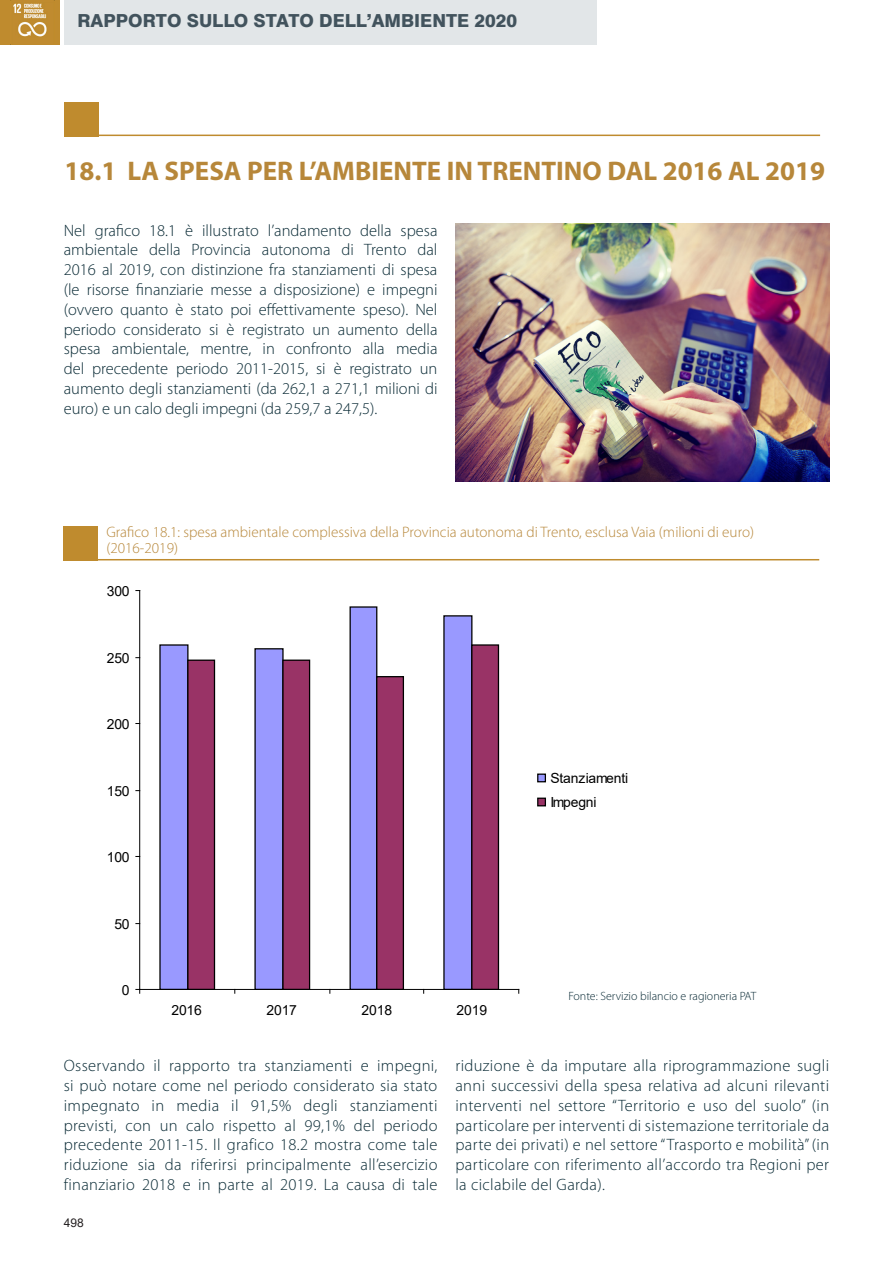
<style>
.page{position:relative;width:893px;height:1263px;background:#fff}
.page>*{position:absolute;margin:0;border:0;box-sizing:border-box;transform-origin:0 0}
.Titolone{font:700 27px "Myriad Pro";color:#b7873a}
.t1{font:800 18px "Swiss 721 BT";color:#42535d}
.testo{font:300 16.5px/19.8px "Myriad Pro";letter-spacing:.02em;color:#092a35;text-align:justify}
.Grafico_Tab{font:300 15.15px/15.1px "Myriad Pro";color:#b7873a}
.t2{font:13.95px/24px "Arial";letter-spacing:-.01em;color:#000}
.dida{font:300 12px "Myriad Pro";color:#092a35}
.t3{font:12px "Arial";color:#231f20}
</style>
<div class="page">
<div style="left:65px;top:0;width:532px;height:45px;background:#e2e6e8"></div>
<div style="left:0;top:0;width:60px;height:45px;background:#bf8b2e"></div>
<img style="left:10px;top:0;width:45px;height:45px">
<div style="left:160px;top:645px;width:28px;height:344px;background:#99f"></div>
<div style="left:255px;top:649px;width:28px;height:340px;background:#99f"></div>
<div style="left:350px;top:607px;width:27px;height:382px;background:#99f"></div>
<div style="left:349px;top:606px;width:28px;height:383px;border:1px solid #000"></div>
<div style="left:444px;top:616px;width:28px;height:373px;background:#99f"></div>
<div style="left:188px;top:660px;width:26px;height:329px;background:#936"></div>
<div style="left:187px;top:659px;width:28px;height:330px;border:1px solid #000"></div>
<div style="left:283px;top:660px;width:27px;height:329px;background:#936"></div>
<div style="left:282px;top:659px;width:28px;height:330px;border:1px solid #000"></div>
<div style="left:377px;top:677px;width:26px;height:312px;background:#936"></div>
<div style="left:376px;top:676px;width:28px;height:313px;border:1px solid #000"></div>
<div style="left:472px;top:645px;width:26px;height:344px;background:#936"></div>
<div style="left:471px;top:644px;width:28px;height:345px;border:1px solid #000"></div>
<hr style="left:139px;top:590px;width:1px;height:399px;background:#000">
<hr style="left:140px;top:989px;width:379px;height:1px;background:#000">
<div style="left:538px;top:774px;width:7px;height:8px;background:#99f"></div>
<div style="left:537px;top:773px;width:9px;height:9px;border:1px solid #000"></div>
<div style="left:538px;top:798px;width:7px;height:8px;background:#936"></div>
<div style="left:537px;top:797px;width:9px;height:9px;border:1px solid #000"></div>
<hr style="left:75px;top:559px;width:744px;height:1px;background:#bf8b2e">
<div style="left:64px;top:526px;width:34px;height:34px;background:#bf8b2e"></div>
<img style="left:455px;top:223px;width:374px;height:258px">
<hr style="left:76px;top:135px;width:744px;height:1px;background:#bf8b2e">
<div style="left:65px;top:102px;width:34px;height:34px;background:#bf8b2e"></div>
<p class="t1" style="left:77px;top:10px;width:441px">RAPPORTO SULLO STATO DELL’AMBIENTE 2020</p>
<p class="Titolone" style="left:65px;top:153px;width:762px">18.1 LA SPESA PER L’AMBIENTE IN TRENTINO DAL 2016 AL 2019</p>
<p class="testo" style="left:64px;top:220px;width:375px">Nel grafico 18.1 è illustrato l’andamento della spesa ambientale della Provincia autonoma di Trento dal 2016 al 2019, con distinzione fra stanziamenti di spesa (le risorse finanziarie messe a disposizione) e impegni (ovvero quanto è stato poi effettivamente speso). Nel periodo considerato si è registrato un aumento della spesa ambientale, mentre, in confronto alla media del precedente periodo 2011-2015, si è registrato un aumento degli stanziamenti (da 262,1 a 271,1 milioni di euro) e un calo degli impegni (da 259,7 a 247,5).</p>
<p class="Grafico_Tab" style="left:106px;top:525px;width:649px">Grafico 18.1: spesa ambientale complessiva della Provincia autonoma di Trento, esclusa Vaia (milioni di euro) (2016-2019)</p>
<p class="t2" style="left:107px;top:579px;width:24px">300</p>
<p class="t2" style="left:107px;top:646px;width:24px">250</p>
<p class="t2" style="left:107px;top:711px;width:24px">200</p>
<p class="t2" style="left:107px;top:779px;width:24px">150</p>
<p class="t2" style="left:107px;top:844px;width:24px">100</p>
<p class="t2" style="left:114px;top:912px;width:17px">50</p>
<p class="t2" style="left:122px;top:977px;width:9px">0</p>
<p class="t2" style="left:171px;top:998px;width:32px">2016</p>
<p class="t2" style="left:266px;top:998px;width:32px">2017</p>
<p class="t2" style="left:362px;top:998px;width:32px">2018</p>
<p class="t2" style="left:457px;top:998px;width:32px">2019</p>
<p class="t2" style="left:550px;top:766px;width:79px">Stanziamenti<br>Impegni</p>
<p class="dida" style="left:568px;top:989px;width:189px">Fonte: Servizio bilancio e ragioneria PAT</p>
<p class="testo" style="left:64px;top:1056px;width:375px">Osservando il rapporto tra stanziamenti e impegni, si può notare come nel periodo considerato sia stato impegnato in media il 91,5% degli stanziamenti previsti, con un calo rispetto al 99,1% del periodo precedente 2011-15. Il grafico 18.2 mostra come tale riduzione sia da riferirsi principalmente all’esercizio finanziario 2018 e in parte al 2019. La causa di tale</p>
<p class="testo" style="left:455px;top:1056px;width:375px">riduzione è da imputare alla riprogrammazione sugli anni successivi della spesa relativa ad alcuni rilevanti interventi nel settore “Territorio e uso del suolo” (in particolare per interventi di sistemazione territoriale da parte dei privati) e nel settore “Trasporto e mobilità” (in particolare con riferimento all’accordo tra Regioni per la ciclabile del Garda).</p>
<p class="t3" style="left:64px;top:1214px;width:22px">498</p>
</div>
